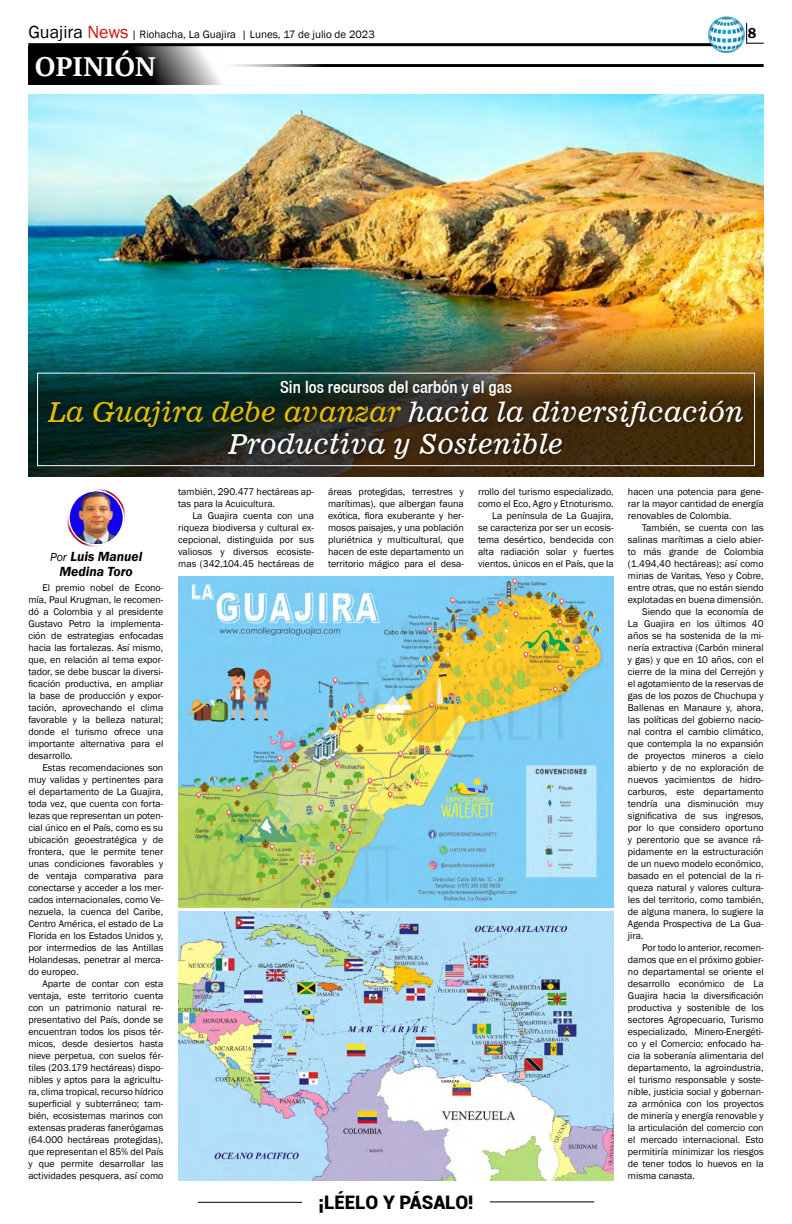
<style>
.page{position:relative;width:792px;height:1224px;background:#fff}
.page>*{position:absolute;margin:0;border:0;box-sizing:border-box;transform-origin:0 0}
.t1{font:700 30px "Sitka Heading";color:#fff}
.t2{font:27.6px/31.4px "News 701 BT Italic A";color:#fff;text-align:center}
.t3{font:900 18.7px "Roboto";color:#000}
.t4{font:500 condensed 17px "Helvetica 67";color:#fff}
.t5{font:600 14.7px "Franklin Gothic";color:#000}
.t6{font:italic 600 13.6px/15px "Franklin Gothic";color:#000;text-align:center}
.t7{font:11px "Franklin Gothic";color:#000}
.t8{font:10px/12px "Franklin Gothic";color:#000;text-align:justify}
.s1{font-size:18px}
.s2{font-size:18px;color:#c91311}
.s3{color:#e3be00}
.s4{font-weight:400;font-size:11.9px}
</style>
<div class="page">
<hr style="left:198px;top:1202px;width:104px;height:1px;background:#000">
<hr style="left:490px;top:1201px;width:104px;height:1px;background:#000">
<hr style="left:28px;top:43px;width:688px;height:3px;background:#000">
<img style="left:708px;top:16px;width:37px;height:37px">
<svg style="left:746px;top:23px;width:18px;height:21px"></svg>
<img style="left:28px;top:94px;width:736px;height:216px">
<svg style="left:28px;top:46px;width:196px;height:39px"></svg>
<div style="left:33px;top:48px;width:130px;height:36px;background:#000"></div>
<hr style="left:209px;top:64px;width:555px;height:3px;background:#000">
<div style="left:67px;top:488px;width:59px;height:59px;border:2px solid #fff;border-radius:50%"></div>
<div style="left:70px;top:492px;width:53px;height:52px;background:#1201ed;border-radius:50%"></div>
<img style="left:76px;top:492px;width:40px;height:52px">
<img style="left:178px;top:576px;width:436px;height:331px">
<img style="left:178px;top:912px;width:436px;height:268px">
<img style="left:28px;top:310px;width:736px;height:167px">
<div style="left:43px;top:396px;width:705px;height:68px;background:#000;opacity:.45"></div>
<div style="left:276px;top:375px;width:240px;height:26px;background:#000;opacity:.45"></div>
<div style="left:37px;top:373px;width:718px;height:93px;border:1px solid #fff"></div>
<p class="t7" style="left:28px;top:28px;width:348px"><span class="s1">Guajira</span> <span class="s2">News</span> | Riohacha, La Guajira | Lunes, 17 de julio de 2023</p>
<h3 class="t5" style="left:748px;top:24px;width:10px">8</h3>
<h1 class="t1" style="left:35px;top:45px;width:122px">OPINIÓN</h1>
<h3 class="t4" style="left:280px;top:377px;width:233px">Sin los recursos del carbón y el gas</h3>
<h2 class="t2" style="left:48px;top:397px;width:698px"><span class="s3">La Guajira debe avanzar</span> hacia la diversificación<br>Productiva y Sostenible</h2>
<h3 class="t6" style="left:50px;top:549px;width:94px"><span class="s4">Por</span> Luis Manuel<br>Medina Toro</h3>
<p class="t8" style="left:28px;top:582px;width:137px;text-indent:14px">El premio nobel de Econo&shy;mía, Paul Krugman, le recomen&shy;dó a Colombia y al presidente Gustavo Petro la implementa&shy;ción de estrategias enfocadas hacia las fortalezas. Así mismo, que, en relación al tema expor&shy;tador, se debe buscar la diversi&shy;ficación productiva, en ampliar la base de producción y expor&shy;tación, aprovechando el clima favorable y la belleza natural; donde el turismo ofrece una importante alternativa para el desarrollo.</p>
<p class="t8" style="left:28px;top:762px;width:137px;text-indent:14px">Estas recomendaciones son muy validas y pertinentes para el departamento de La Guajira, toda vez, que cuenta con forta&shy;lezas que representan un poten&shy;cial único en el País, como es su ubicación geoestratégica y de frontera, que le permite tener unas condiciones favorables y de ventaja comparativa para conectarse y acceder a los mer&shy;cados internacionales, como Ve&shy;nezuela, la cuenca del Caribe, Centro América, el estado de La Florida en los Estados Unidos y, por intermedios de las Antillas Holandesas, penetrar al merca&shy;do europeo.</p>
<p class="t8" style="left:28px;top:978px;width:137px;text-indent:14px">Aparte de contar con esta ventaja, este territorio cuenta con un patrimonio natural re&shy;presentativo del País, donde se encuentran todos los pisos tér&shy;micos, desde desiertos hasta nieve perpetua, con suelos fér&shy;tiles (203.179 hectáreas) dispo&shy;nibles y aptos para la agricultu&shy;ra, clima tropical, recurso hídrico superficial y subterráneo; tam&shy;bién, ecosistemas marinos con extensas praderas fanerógamas (64.000 hectáreas protegidas), que representan el 85% del País y que permite desarrollar las actividades pesquera, así como</p>
<p class="t8" style="left:178px;top:486px;width:137px">también, 290.477 hectáreas ap&shy;tas para la Acuicultura.</p>
<p class="t8" style="left:178px;top:510px;width:137px;text-indent:14px">La Guajira cuenta con una riqueza biodiversa y cultural ex&shy;cepcional, distinguida por sus valiosos y diversos ecosiste&shy;mas (342,104.45 hectáreas de</p>
<p class="t8" style="left:328px;top:486px;width:137px">áreas protegidas, terrestres y marítimas), que albergan fauna exótica, flora exuberante y her&shy;mosos paisajes, y una población pluriétnica y multicultural, que hacen de este departamento un territorio mágico para el desa-</p>
<p class="t8" style="left:478px;top:486px;width:137px;text-align:right">rrollo del turismo especializado, como el Eco, Agro y Etnoturismo.<br>La península de La Guajira,<br>se caracteriza por ser un ecosis&shy;tema desértico, bendecida con alta radiación solar y fuertes vientos, únicos en el País, que la</p>
<p class="t8" style="left:628px;top:486px;width:137px">hacen una potencia para gene&shy;rar la mayor cantidad de energía renovables de Colombia.</p>
<p class="t8" style="left:642px;top:522px;width:123px">También, se cuenta con las</p>
<p class="t8" style="left:628px;top:534px;width:137px">salinas marítimas a cielo abier-</p>
<p class="t8" style="left:628px;top:546px;width:137px">to más grande de Colombia</p>
<p class="t8" style="left:628px;top:558px;width:137px">(1.494,40 hectáreas); así como</p>
<p class="t8" style="left:628px;top:570px;width:137px">minas de Varitas, Yeso y Cobre,</p>
<p class="t8" style="left:628px;top:582px;width:137px">entre otras, que no están siendo</p>
<p class="t8" style="left:628px;top:594px;width:137px">explotadas en buena dimensión.</p>
<p class="t8" style="left:642px;top:606px;width:123px">Siendo que la economía de</p>
<p class="t8" style="left:628px;top:618px;width:137px">La Guajira en los últimos 40</p>
<p class="t8" style="left:628px;top:630px;width:137px">años se ha sostenida de la mi-</p>
<p class="t8" style="left:628px;top:642px;width:137px">nería extractiva (Carbón mineral</p>
<p class="t8" style="left:628px;top:654px;width:137px">y gas) y que en 10 años, con el</p>
<p class="t8" style="left:628px;top:666px;width:137px">cierre de la mina del Cerrejón y</p>
<p class="t8" style="left:628px;top:678px;width:137px">el agotamiento de la reservas de</p>
<p class="t8" style="left:628px;top:690px;width:137px">gas de los pozos de Chuchupa y</p>
<p class="t8" style="left:628px;top:702px;width:137px">Ballenas en Manaure y, ahora,</p>
<p class="t8" style="left:628px;top:714px;width:137px">las políticas del gobierno nacio-</p>
<p class="t8" style="left:628px;top:726px;width:137px">nal contra el cambio climático,</p>
<p class="t8" style="left:628px;top:738px;width:137px">que contempla la no expansión</p>
<p class="t8" style="left:628px;top:750px;width:137px">de proyectos mineros a cielo</p>
<p class="t8" style="left:628px;top:762px;width:137px">abierto y de no exploración de</p>
<p class="t8" style="left:628px;top:774px;width:137px">nuevos yacimientos de hidro-</p>
<p class="t8" style="left:628px;top:786px;width:137px">carburos, este departamento</p>
<p class="t8" style="left:628px;top:798px;width:137px">tendría una disminución muy</p>
<p class="t8" style="left:628px;top:810px;width:137px">significativa de sus ingresos,</p>
<p class="t8" style="left:628px;top:822px;width:137px">por lo que considero oportuno</p>
<p class="t8" style="left:628px;top:834px;width:137px">y perentorio que se avance rá-</p>
<p class="t8" style="left:628px;top:846px;width:137px">pidamente en la estructuración</p>
<p class="t8" style="left:628px;top:858px;width:137px">de un nuevo modelo económico,</p>
<p class="t8" style="left:628px;top:870px;width:137px">basado en el potencial de la ri-</p>
<p class="t8" style="left:628px;top:882px;width:137px">queza natural y valores cultura-</p>
<p class="t8" style="left:628px;top:894px;width:137px">les del territorio, como también,</p>
<p class="t8" style="left:628px;top:906px;width:137px">de alguna manera, lo sugiere la</p>
<p class="t8" style="left:628px;top:918px;width:137px">Agenda Prospectiva de La Gua-</p>
<p class="t8" style="left:628px;top:930px;width:17px">jira.</p>
<p class="t8" style="left:642px;top:942px;width:123px">Por todo lo anterior, recomen-</p>
<p class="t8" style="left:628px;top:954px;width:137px">damos que en el próximo gobier-</p>
<p class="t8" style="left:628px;top:966px;width:137px">no departamental se oriente el</p>
<p class="t8" style="left:628px;top:978px;width:137px">desarrollo económico de La</p>
<p class="t8" style="left:628px;top:990px;width:137px">Guajira hacia la diversificación</p>
<p class="t8" style="left:628px;top:1002px;width:137px">productiva y sostenible de los</p>
<p class="t8" style="left:628px;top:1014px;width:137px">sectores Agropecuario, Turismo</p>
<p class="t8" style="left:628px;top:1026px;width:137px">especializado, Minero-Energéti-</p>
<p class="t8" style="left:628px;top:1038px;width:137px">co y el Comercio; enfocado ha-</p>
<p class="t8" style="left:628px;top:1050px;width:137px">cia la soberanía alimentaria del</p>
<p class="t8" style="left:628px;top:1062px;width:137px">departamento, la agroindustria,</p>
<p class="t8" style="left:628px;top:1074px;width:137px">el turismo responsable y soste-</p>
<p class="t8" style="left:628px;top:1086px;width:137px">nible, justicia social y gobernan-</p>
<p class="t8" style="left:628px;top:1098px;width:137px">za armónica con los proyectos</p>
<p class="t8" style="left:628px;top:1110px;width:137px">de minería y energía renovable y</p>
<p class="t8" style="left:628px;top:1122px;width:137px">la articulación del comercio con</p>
<p class="t8" style="left:628px;top:1134px;width:137px">el mercado internacional. Esto</p>
<p class="t8" style="left:628px;top:1146px;width:137px">permitiría minimizar los riesgos</p>
<p class="t8" style="left:628px;top:1158px;width:137px">de tener todos lo huevos en la</p>
<p class="t8" style="left:628px;top:1170px;width:69px">misma canasta.</p>
<h3 class="t3" style="left:318px;top:1189px;width:157px">¡LÉELO Y PÁSALO!</h3>
</div>
